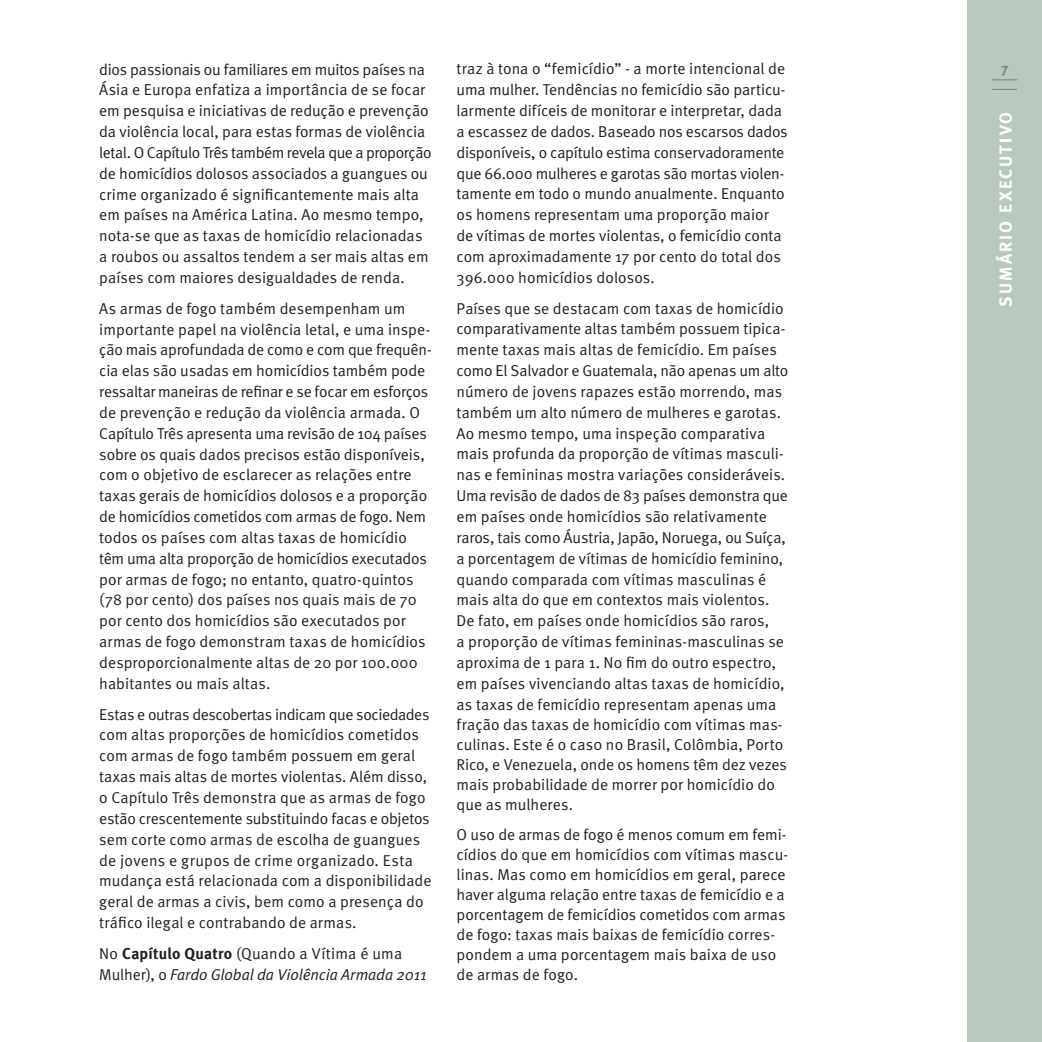
<style>
.page{position:relative;width:1042px;height:1042px;background:#fff}
.page>*{position:absolute;margin:0;border:0;box-sizing:border-box;transform-origin:0 0}
.t1{font:700 17.5px "Meta";letter-spacing:.12em;color:#fff}
.t2{font:15.75px/20.8px "Meta Normal";color:#231f20}
.t3{font:italic 15.75px/20.8px "Meta Normal";letter-spacing:-.005em;color:#231f20}
.t4{font:700 14px "Meta";color:#6e8878}
.s1{font-style:normal}
.s2{font-family:"Meta";font-weight:700;font-style:normal}
</style>
<div class="page">
<div style="left:967px;top:0;width:75px;height:1042px;background:#bac9bf"></div>
<svg style="left:992px;top:80px;width:25px;height:1px"></svg>
<svg style="left:992px;top:89px;width:25px;height:1px"></svg>
<p class="t2" style="left:456px;top:58px;width:333px">traz à tona o “femicídio” - a morte intencional de uma mulher. Tendências no femicídio são particu&shy;larmente difíceis de monitorar e interpretar, dada a escassez de dados. Baseado nos escarsos dados disponíveis, o capítulo estima conservadoramente que 66.000 mulheres e garotas são mortas violen&shy;tamente em todo o mundo anualmente. Enquanto os homens representam uma proporção maior de vítimas de mortes violentas, o femicídio conta com aproximadamente 17 por cento do total dos 396.000 homicídios dolosos.</p>
<p class="t2" style="left:456px;top:298px;width:333px">Países que se destacam com taxas de homicídio comparativamente altas também possuem tipica&shy;mente taxas mais altas de femicídio. Em países como El Salvador e Guatemala, não apenas um alto número de jovens rapazes estão morrendo, mas também um alto número de mulheres e garotas.<br>Ao mesmo tempo, uma inspeção comparativa mais profunda da proporção de vítimas masculi&shy;nas e femininas mostra variações consideráveis.<br>Uma revisão de dados de 83 países demonstra que em países onde homicídios são relativamente raros, tais como Áustria, Japão, Noruega, ou Suíça, a porcentagem de vítimas de homicídio feminino, quando comparada com vítimas masculinas é mais alta do que em contextos mais violentos.<br>De fato, em países onde homicídios são raros,<br>a proporção de vítimas femininas-masculinas se aproxima de 1 para 1. No fim do outro espectro, em países vivenciando altas taxas de homicídio, as taxas de femicídio representam apenas uma fração das taxas de homicídio com vítimas mas&shy;culinas. Este é o cas0 no Brasil, Colômbia, Porto Rico, e Venezuela, onde os homens têm dez vezes mais probabilidade de morrer por homicídio do que as mulheres.</p>
<p class="t2" style="left:456px;top:824px;width:333px;line-height:20.1px">O uso de armas de fogo é menos comum em femi&shy;cídios do que em homicídios com vítimas mascu&shy;linas. Mas como em homicídios em geral, parece haver alguma relação entre taxas de femicídio e a porcentagem de femicídios cometidos com armas de fogo: taxas mais baixas de femicídio corres&shy;pondem a uma porcentagem mais baixa de uso de armas de fogo.</p>
<p class="t2" style="left:99px;top:58px;width:327px">dios passionais ou familiares em muitos países na</p>
<p class="t4" style="left:1001px;top:60px;width:8px">7</p>
<p class="t2" style="left:99px;top:79px;width:334px">Ásia e Europa enfatiza a importância de se focar em pesquisa e iniciativas de redução e prevenção da violência local, para estas formas de violência letal. O Capítulo Três também revela que a proporção de homicídios dolosos associados a guangues ou crime organizado é significantemente mais alta em países na América Latina. Ao mesmo tempo, nota-se que as taxas de homicídio relacionadas a roubos ou assaltos tendem a ser mais altas em países com maiores desigualdades de renda.</p>
<p class="t2" style="left:99px;top:298px;width:334px">As armas de fogo também desempenham um importante papel na violência letal, e uma inspe&shy;ção mais aprofundada de como e com que frequên&shy;cia elas são usadas em homicídios também pode ressaltar maneiras de refinar e se focar em esforços de prevenção e redução da violência armada. O Capítulo Três apresenta uma revisão de 104 países sobre os quais dados precisos estão disponíveis, com o objetivo de esclarecer as relações entre taxas gerais de homicídios dolosos e a proporção de homicídios cometidos com armas de fogo. Nem todos os países com altas taxas de homicídio têm uma alta proporção de homicídios executados por armas de fogo; no entanto, quatro-quintos (78 por cento) dos países nos quais mais de 70 por cento dos homicídios são executados por armas de fogo demonstram taxas de homicídios desproporcionalmente altas de 20 por 100.000 habitantes ou mais altas.</p>
<p class="t2" style="left:99px;top:703px;width:334px">Estas e outras descobertas indicam que sociedades com altas proporções de homicídios cometidos com armas de fogo também possuem em geral taxas mais altas de mortes violentas. Além disso, o Capítulo Três demonstra que as armas de fogo estão crescentemente substituindo facas e objetos sem corte como armas de escolha de guangues de jovens e grupos de crime organizado. Esta mudança está relacionada com a disponibilidade geral de armas a civis, bem como a presença do tráfico ilegal e contrabando de armas.</p>
<p class="t3" style="left:99px;top:943px;width:329px"><span class="s1">No</span> <span class="s2">Capítulo Quatro</span> <span class="s1">(Quando a Vítima é uma<br>Mulher), o</span> Fardo Global da Violência Armada 2011</p>
<p class="t1" style="left:994px;top:307px;width:197px;rotate:-90deg">SUMÁRIO EXECUTIVO</p>
</div>
